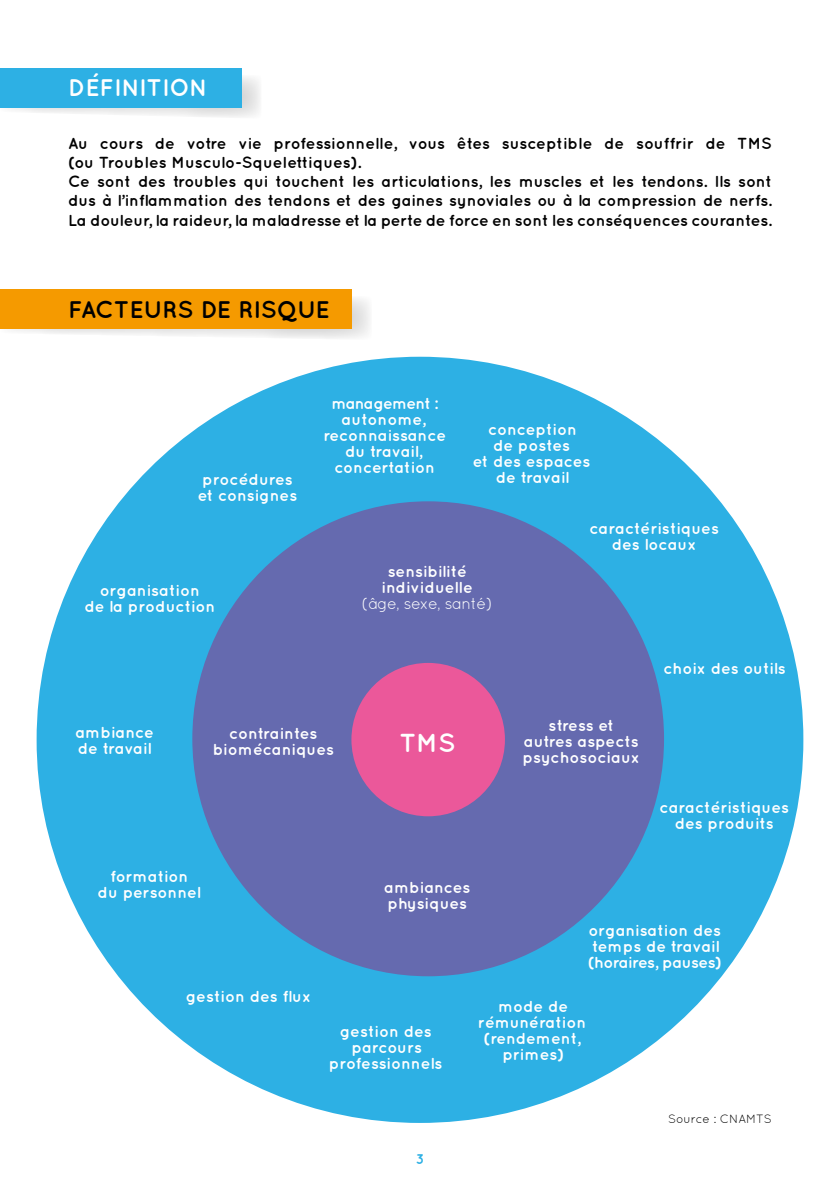
<style>
.page{position:relative;width:840px;height:1191px;background:#fff}
.page>*{position:absolute;margin:0;border:0;box-sizing:border-box;transform-origin:0 0}
.t1{font:700 26px "Quicksand";color:#fff}
.t2{font:700 24px "Quicksand";color:#000}
.t3{font:700 24px "Quicksand";color:#fff}
.t4{font:700 16px/16px "Quicksand";color:#fff;text-align:center}
.t5{font:700 16px/19.2px "Quicksand";letter-spacing:-.01em;color:#000}
.t6{font:700 16px/16px "Quicksand";letter-spacing:-.02em;color:#fff}
.t7{font:16px "Quicksand";letter-spacing:-.03em;color:#fff}
.t8{font:700 14px "Quicksand";color:#2db0e4}
.t9{font:12px "Quicksand";color:#000}
</style>
<div class="page">
<div style="left:37px;top:357px;width:765px;height:766px;background:#2db0e4;border-radius:50%"></div>
<div style="left:192px;top:501px;width:471px;height:475px;background:#656aaf;border-radius:50%"></div>
<svg style="left:11px;top:68px;width:249px;height:49px"></svg>
<div style="left:0;top:68px;width:241px;height:40px;background:#2db0e4"></div>
<div style="left:351px;top:663px;width:153px;height:153px;background:#eb589a;border-radius:50%"></div>
<svg style="left:11px;top:289px;width:359px;height:49px"></svg>
<div style="left:0;top:289px;width:351px;height:40px;background:#f59a00"></div>
<h2 class="t3" style="left:68px;top:73px;width:141px">DÉFINITION</h2>
<p class="t5" style="left:68px;top:133px;width:705px">Au cours de votre vie professionnelle, vous êtes susceptible de souffrir de TMS (ou Troubles Musculo-Squelettiques).<br>Ce sont des troubles qui touchent les articulations, les muscles et les tendons. Ils sont dus à l’inflammation des tendons et des gaines synoviales ou à la compression de nerfs.<br>La douleur, la raideur, la maladresse et la perte de force en sont les conséquences courantes.</p>
<h2 class="t2" style="left:68px;top:295px;width:263px">FACTEURS DE RISQUE</h2>
<p class="t4" style="left:198px;top:471px;width:101px;text-align:left">procédures et consignes</p>
<p class="t4" style="left:323px;top:395px;width:124px">management : autonome, reconnaissance du travail, concertation</p>
<p class="t4" style="left:472px;top:420px;width:119px">conception<br>de postes<br>et des espaces de travail</p>
<p class="t4" style="left:589px;top:519px;width:131px">caractéristiques des locaux</p>
<p class="t4" style="left:84px;top:582px;width:132px">organisation<br>de la production</p>
<p class="t4" style="left:381px;top:563px;width:93px">sensibilité individuelle</p>
<p class="t7" style="left:361px;top:594px;width:132px">(âge, sexe, santé)</p>
<p class="t4" style="left:75px;top:724px;width:80px;text-align:left">ambiance de travail</p>
<p class="t4" style="left:212px;top:725px;width:123px">contraintes biomécaniques</p>
<p class="t4" style="left:522px;top:717px;width:119px">stress et autres aspects psychosociaux</p>
<h1 class="t1" style="left:399px;top:727px;width:58px">TMS</h1>
<p class="t4" style="left:98px;top:868px;width:105px">formation<br>du personnel</p>
<p class="t4" style="left:384px;top:879px;width:88px;text-align:left">ambiances physiques</p>
<p class="t4" style="left:663px;top:659px;width:124px">choix des outils</p>
<p class="t4" style="left:659px;top:799px;width:131px">caractéristiques des produits</p>
<p class="t4" style="left:186px;top:987px;width:127px">gestion des flux</p>
<p class="t4" style="left:329px;top:1022px;width:115px">gestion des parcours professionnels</p>
<p class="t8" style="left:415px;top:1150px;width:10px">3</p>
<p class="t6" style="left:587px;top:921px;width:135px">organisation des temps de travail (horaires, pauses)</p>
<p class="t4" style="left:477px;top:997px;width:110px">mode de rémunération (rendement, primes)</p>
<p class="t9" style="left:667px;top:1111px;width:105px">Source : CNAMTS</p>
</div>
